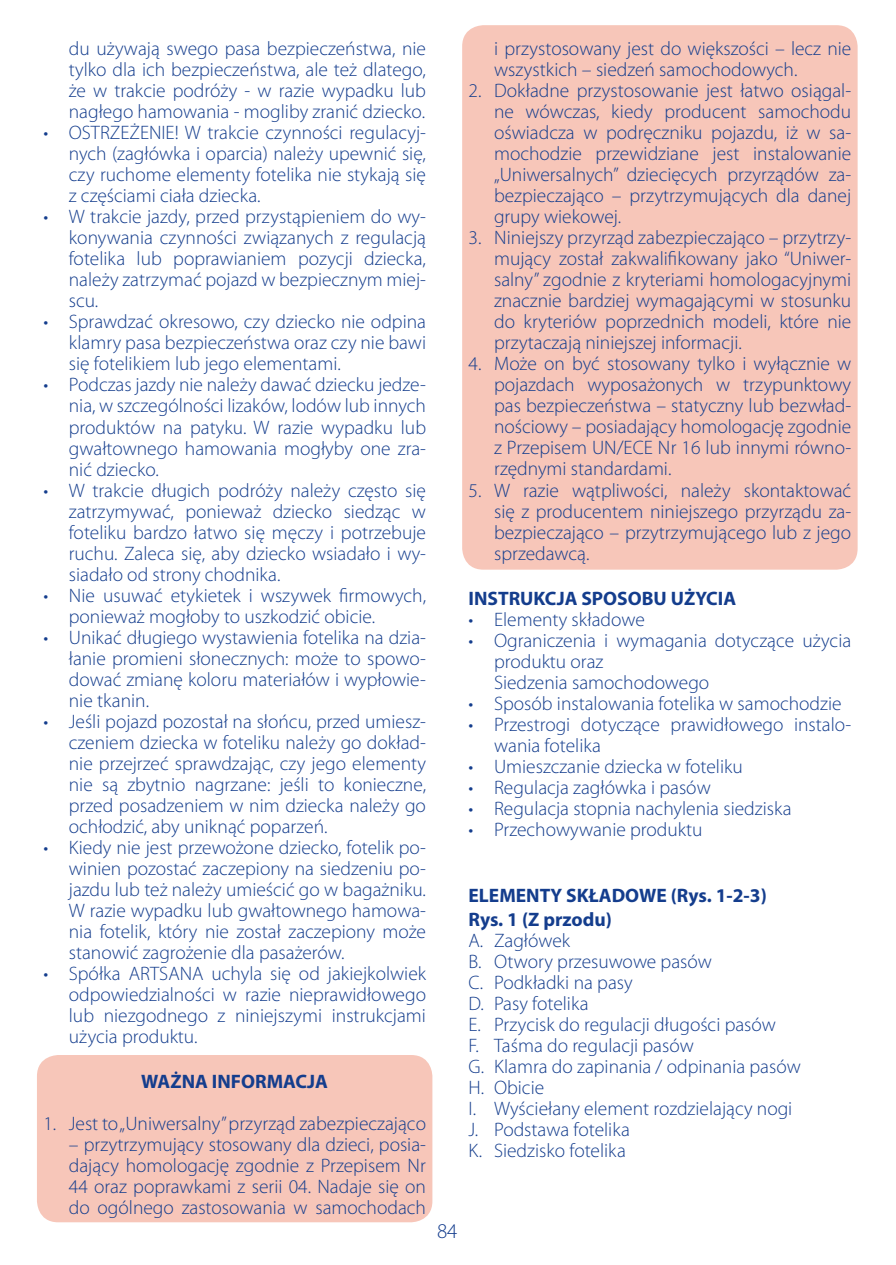
<style>
.page{position:relative;width:896px;height:1265px;background:#fff}
.page>*{position:absolute;margin:0;border:0;box-sizing:border-box;transform-origin:0 0}
.t1{font:300 21px "Myriad Pro";color:#143d8d}
.t2{font:300 19.5px/21px "Myriad Pro";color:#143d8d;text-align:justify}
.t3{font:700 19.5px/24px "Myriad Pro";color:#143d8d}
</style>
<div class="page">
<div style="left:462px;top:25px;width:396px;height:544px;background:#f7c6b9;border-radius:21px"></div>
<div style="left:37px;top:1055px;width:395px;height:167px;background:#f7c6b9;border-radius:21px"></div>
<p class="t2" style="left:69px;top:40px;width:359px">du używają swego pasa bezpieczeństwa, nie tylko dla ich bezpieczeństwa, ale też dlatego, że w trakcie podróży - w razie wypadku lub nagłego hamowania - mogliby zranić dziecko.</p>
<p class="t2" style="left:69px;top:124px;width:359px;text-indent:-26px">• OSTRZEŻENIE! W trakcie czynności regulacyj&shy;nych (zagłówka i oparcia) należy upewnić się, czy ruchome elementy fotelika nie stykają się z częściami ciała dziecka.</p>
<p class="t2" style="left:69px;top:208px;width:359px;text-indent:-26px">• W trakcie jazdy, przed przystąpieniem do wy&shy;konywania czynności związanych z regulacją fotelika lub poprawianiem pozycji dziecka, należy zatrzymać pojazd w bezpiecznym miej&shy;scu.</p>
<p class="t2" style="left:69px;top:313px;width:359px;text-indent:-26px">• Sprawdzać okresowo, czy dziecko nie odpina klamry pasa bezpieczeństwa oraz czy nie bawi się fotelikiem lub jego elementami.</p>
<p class="t2" style="left:69px;top:376px;width:359px;text-indent:-26px">• Podczas jazdy nie należy dawać dziecku jedze&shy;nia, w szczególności lizaków, lodów lub innych produktów na patyku. W razie wypadku lub gwałtownego hamowania mogłyby one zra&shy;nić dziecko.</p>
<p class="t2" style="left:69px;top:481px;width:359px;text-indent:-26px">• W trakcie długich podróży należy często się zatrzymywać, ponieważ dziecko siedząc w foteliku bardzo łatwo się męczy i potrzebuje ruchu. Zaleca się, aby dziecko wsiadało i wy&shy;siadało od strony chodnika.</p>
<p class="t2" style="left:69px;top:586px;width:359px;text-indent:-26px">• Nie usuwać etykietek i wszywek firmowych, ponieważ mogłoby to uszkodzić obicie.</p>
<p class="t2" style="left:69px;top:628px;width:359px;text-indent:-26px">• Unikać długiego wystawienia fotelika na dzia&shy;łanie promieni słonecznych: może to spowo&shy;dować zmianę koloru materiałów i wypłowie&shy;nie tkanin.</p>
<p class="t2" style="left:69px;top:712px;width:359px;text-indent:-26px">• Jeśli pojazd pozostał na słońcu, przed umiesz&shy;czeniem dziecka w foteliku należy go dokład&shy;nie przejrzeć sprawdzając, czy jego elementy nie są zbytnio nagrzane: jeśli to konieczne, przed posadzeniem w nim dziecka należy go ochłodzić, aby uniknąć poparzeń.</p>
<p class="t2" style="left:69px;top:838px;width:359px;text-indent:-26px">• Kiedy nie jest przewożone dziecko, fotelik po&shy;winien pozostać zaczepiony na siedzeniu po&shy;jazdu lub też należy umieścić go w bagażniku.<br>W razie wypadku lub gwałtownego hamowa&shy;nia fotelik, który nie został zaczepiony może stanowić zagrożenie dla pasażerów.</p>
<p class="t2" style="left:69px;top:964px;width:359px;text-indent:-26px">• Spółka ARTSANA uchyla się od jakiejkolwiek odpowiedzialności w razie nieprawidłowego lub niezgodnego z niniejszymi instrukcjami użycia produktu.</p>
<p class="t3" style="left:141px;top:1071px;width:188px">WAŻNA INFORMACJA</p>
<p class="t2" style="left:43px;top:1114px;width:384px">1. Jest to „Uniwersalny” przyrząd zabezpieczająco</p>
<p class="t2" style="left:69px;top:1135px;width:359px">– przytrzymujący stosowany dla dzieci, posia&shy;dający homologację zgodnie z Przepisem Nr 44 oraz poprawkami z serii 04. Nadaje się on do ogólnego zastosowania w samochodach</p>
<p class="t2" style="left:494px;top:40px;width:359px">i przystosowany jest do większości – lecz nie wszystkich – siedzeń samochodowych.</p>
<p class="t2" style="left:494px;top:82px;width:359px;text-indent:-26px">2. Dokładne przystosowanie jest łatwo osiągal&shy;ne wówczas, kiedy producent samochodu oświadcza w podręczniku pojazdu, iż w sa&shy;mochodzie przewidziane jest instalowanie „Uniwersalnych” dziecięcych przyrządów za&shy;bezpieczająco – przytrzymujących dla danej grupy wiekowej.</p>
<p class="t2" style="left:494px;top:229px;width:359px;text-indent:-26px">3. Niniejszy przyrząd zabezpieczająco – przytrzy&shy;mujący został zakwalifikowany jako “Uniwer&shy;salny” zgodnie z kryteriami homologacyjnymi znacznie bardziej wymagającymi w stosunku do kryteriów poprzednich modeli, które nie przytaczają niniejszej informacji.</p>
<p class="t2" style="left:494px;top:355px;width:359px;text-indent:-26px">4. Może on być stosowany tylko i wyłącznie w pojazdach wyposażonych w trzypunktowy pas bezpieczeństwa – statyczny lub bezwład&shy;nościowy – posiadający homologację zgodnie z Przepisem UN/ECE Nr 16 lub innymi równo&shy;rzędnymi standardami.</p>
<p class="t2" style="left:494px;top:481px;width:359px;text-indent:-26px">5. W razie wątpliwości, należy skontaktować się z producentem niniejszego przyrządu za&shy;bezpieczająco – przytrzymującego lub z jego sprzedawcą.</p>
<p class="t3" style="left:469px;top:588px;width:269px">INSTRUKCJA SPOSOBU UŻYCIA</p>
<p class="t2" style="left:469px;top:610px;width:178px">• Elementy składowe</p>
<p class="t2" style="left:494px;top:631px;width:359px;text-align:left;text-indent:-26px">• Ograniczenia i wymagania dotyczące użycia produktu oraz<br>Siedzenia samochodowego</p>
<p class="t2" style="left:469px;top:694px;width:375px">• Sposób instalowania fotelika w samochodzie</p>
<p class="t2" style="left:494px;top:715px;width:359px;text-indent:-26px">• Przestrogi dotyczące prawidłowego instalo&shy;wania fotelika</p>
<p class="t2" style="left:469px;top:757px;width:276px">• Umieszczanie dziecka w foteliku</p>
<p class="t2" style="left:469px;top:778px;width:244px">• Regulacja zagłówka i pasów</p>
<p class="t2" style="left:469px;top:799px;width:325px">• Regulacja stopnia nachylenia siedziska</p>
<p class="t2" style="left:469px;top:820px;width:235px">• Przechowywanie produktu</p>
<p class="t3" style="left:469px;top:885px;width:300px">ELEMENTY SKŁADOWE (Rys. 1-2-3)<br>Rys. 1 (Z przodu)</p>
<p class="t2" style="left:469px;top:931px;width:334px;text-align:left">A. Zagłówek<br>B. Otwory przesuwowe pasów<br>C. Podkładki na pasy<br>D. Pasy fotelika<br>E. Przycisk do regulacji długości pasów<br>F. Taśma do regulacji pasów<br>G. Klamra do zapinania / odpinania pasów<br>H. Obicie<br>I. Wyściełany element rozdzielający nogi<br>J. Podstawa fotelika<br>K. Siedzisko fotelika</p>
<p class="t1" style="left:437px;top:1223px;width:22px">84</p>
</div>
